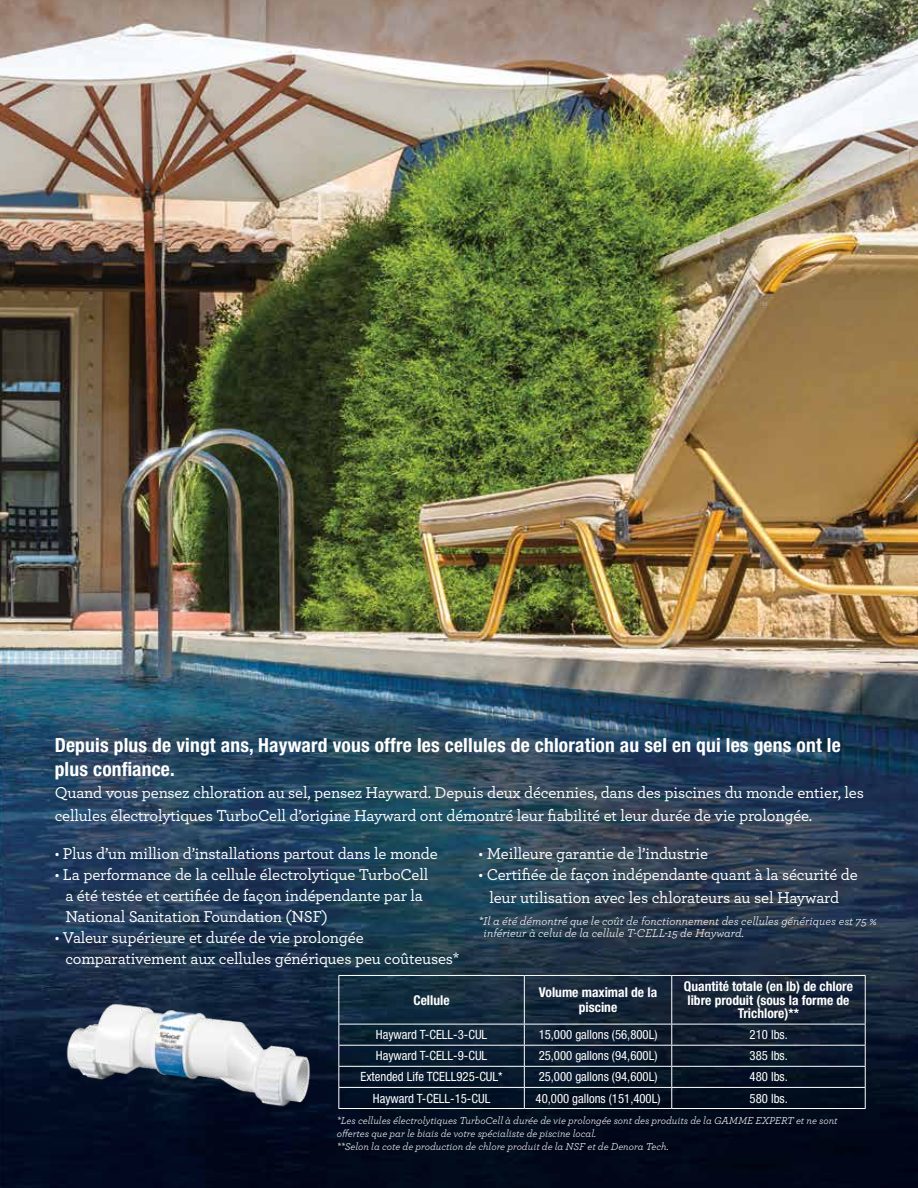
<style>
.page{position:relative;width:918px;height:1188px;background:#fff}
.page>*{position:absolute;margin:0;border:0;box-sizing:border-box;transform-origin:0 0}
.t1{font:700 condensed 19.5px/24px "Helvetica Neue LT Std";letter-spacing:.01em;color:#fff}
.t2{font:500 16.5px/21px "Archer";letter-spacing:-.01em;color:#fff}
.t3{font:700 condensed 13.5px/13.5px "Helvetica Neue LT Std";color:#fff;text-align:center}
.t4{font:condensed 12.75px "Helvetica Neue LT Std";color:#fff}
.t5{font:italic 12px/12px "Archer";color:#fff}
.t6{font:italic 10.5px/12.6px "Archer";color:#fff}
</style>
<div class="page">
<img style="left:0;top:0;width:918px;height:1188px">
<hr style="left:338px;top:975px;width:186px;height:1px;background:#fff">
<hr style="left:338px;top:976px;width:1px;height:48px;background:#fff">
<hr style="left:524px;top:975px;width:148px;height:1px;background:#fff">
<hr style="left:672px;top:975px;width:194px;height:1px;background:#fff">
<hr style="left:865px;top:976px;width:1px;height:48px;background:#fff">
<svg style="left:338px;top:1025px;width:1px;height:83px"></svg>
<svg style="left:865px;top:1025px;width:1px;height:83px"></svg>
<hr style="left:524px;top:976px;width:1px;height:48px;background:#fff">
<hr style="left:671px;top:976px;width:1px;height:48px;background:#fff">
<hr style="left:338px;top:1024px;width:186px;height:1px;background:#fff">
<hr style="left:524px;top:1024px;width:148px;height:1px;background:#fff">
<hr style="left:672px;top:1024px;width:194px;height:1px;background:#fff">
<hr style="left:338px;top:1045px;width:186px;height:1px;background:#fff">
<hr style="left:524px;top:1045px;width:148px;height:1px;background:#fff">
<hr style="left:672px;top:1045px;width:194px;height:1px;background:#fff">
<hr style="left:338px;top:1066px;width:186px;height:1px;background:#fff">
<hr style="left:524px;top:1066px;width:148px;height:1px;background:#fff">
<hr style="left:672px;top:1066px;width:194px;height:1px;background:#fff">
<hr style="left:338px;top:1087px;width:186px;height:1px;background:#fff">
<hr style="left:524px;top:1087px;width:148px;height:1px;background:#fff">
<svg style="left:524px;top:1024px;width:1px;height:84px"></svg>
<hr style="left:672px;top:1087px;width:194px;height:1px;background:#fff">
<svg style="left:671px;top:1024px;width:1px;height:84px"></svg>
<hr style="left:338px;top:1108px;width:186px;height:1px;background:#fff">
<hr style="left:524px;top:1108px;width:148px;height:1px;background:#fff">
<hr style="left:672px;top:1108px;width:194px;height:1px;background:#fff">
<img style="left:62px;top:999px;width:255px;height:112px">
<p class="t1" style="left:55px;top:733px;width:788px">Depuis plus de vingt ans, Hayward vous offre les cellules de chloration au sel en qui les gens ont le plus confiance.</p>
<p class="t2" style="left:55px;top:781px;width:811px;line-height:22.5px">Quand vous pensez chloration au sel, pensez Hayward. Depuis deux décennies, dans des piscines du monde entier, les cellules électrolytiques TurboCell d’origine Hayward ont démontré leur fiabilité et leur durée de vie prolongée.</p>
<p class="t2" style="left:55px;top:842px;width:385px">• Plus d’un million d’installations partout dans le monde</p>
<p class="t2" style="left:65px;top:863px;width:364px;text-indent:-11px">• La performance de la cellule électrolytique TurboCell a été testée et certifiée de façon indépendante par la<br>National Sanitation Foundation (NSF)</p>
<p class="t2" style="left:65px;top:926px;width:396px;text-indent:-11px">• Valeur supérieure et durée de vie prolongée comparativement aux cellules génériques peu coûteuses*</p>
<p class="t2" style="left:479px;top:842px;width:231px">• Meilleure garantie de l’industrie</p>
<p class="t2" style="left:479px;top:863px;width:381px;line-height:22.5px;text-align:center">• Certifiée de façon indépendante quant à la sécurité de leur utilisation avec les chlorateurs au sel Hayward</p>
<p class="t5" style="left:484px;top:915px;width:395px;text-indent:-5px">*Il a été démontré que le coût de fonctionnement des cellules génériques est 75 % inférieur à celui de la cellule T-CELL-15 de Hayward.</p>
<p class="t3" style="left:413px;top:993px;width:38px">Cellule</p>
<p class="t3" style="left:539px;top:985px;width:120px;line-height:15px">Volume maximal de la piscine</p>
<p class="t3" style="left:684px;top:979px;width:171px">Quantité totale (en lb) de chlore libre produit (sous la forme de<br>Trichlore)**</p>
<p class="t4" style="left:376px;top:1027px;width:113px">Hayward T-CELL-3-CUL</p>
<p class="t4" style="left:539px;top:1027px;width:120px">15,000 gallons (56,800L)</p>
<p class="t4" style="left:750px;top:1027px;width:40px">210 lbs.</p>
<p class="t4" style="left:376px;top:1048px;width:113px">Hayward T-CELL-9-CUL</p>
<p class="t4" style="left:539px;top:1048px;width:120px">25,000 gallons (94,600L)</p>
<p class="t4" style="left:750px;top:1048px;width:40px">385 lbs.</p>
<p class="t4" style="left:360px;top:1070px;width:144px">Extended Life TCELL925-CUL*</p>
<p class="t4" style="left:539px;top:1070px;width:120px">25,000 gallons (94,600L)</p>
<p class="t4" style="left:750px;top:1070px;width:40px">480 lbs.</p>
<p class="t4" style="left:373px;top:1091px;width:119px">Hayward T-CELL-15-CUL</p>
<p class="t4" style="left:536px;top:1091px;width:126px">40,000 gallons (151,400L)</p>
<p class="t4" style="left:750px;top:1091px;width:40px">580 lbs.</p>
<p class="t6" style="left:337px;top:1114px;width:502px">*Les cellules électrolytiques TurboCell à durée de vie prolongée sont des produits de la GAMME EXPERT et ne sont offertes que par le biais de votre spécialiste de piscine local.<br>**Selon la cote de production de chlore produit de la NSF et de Denora Tech.</p>
</div>
